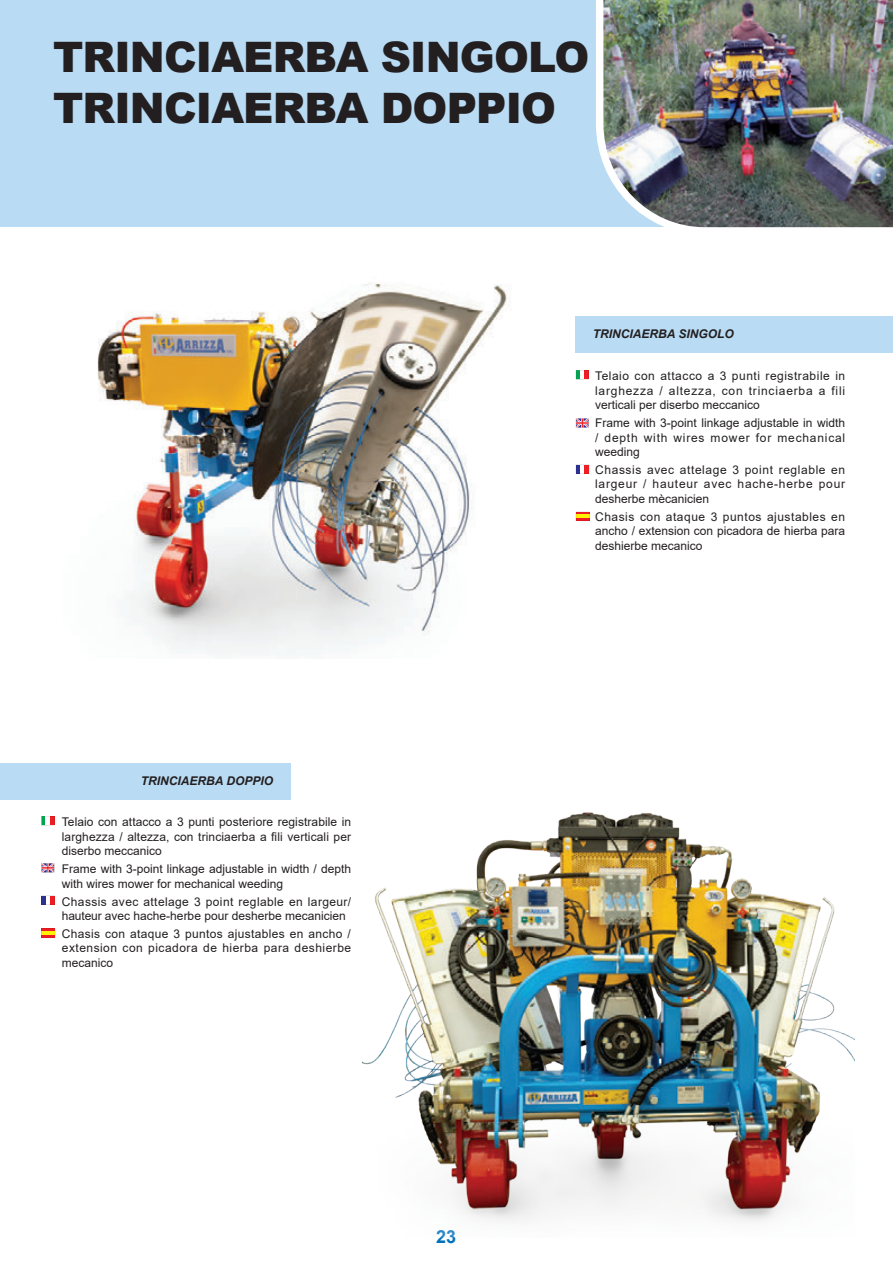
<style>
.page{position:relative;width:893px;height:1263px;background:#fff}
.page>*{position:absolute;margin:0;border:0;box-sizing:border-box;transform-origin:0 0}
.t1{font:900 42px "Arial";letter-spacing:-.02em;color:#231f20}
.t2{font:700 18px "Arial";color:#0072bc}
.t3{font:12px/14.4px "Arial";color:#231f20;text-align:justify}
.Nome_prodotto_dx{font:italic 700 12px "Arial";color:#231f20}
</style>
<div class="page">
<div style="left:0;top:0;width:893px;height:227px;background:#b9dbf3"></div>
<img style="left:363px;top:812px;width:492px;height:410px">
<img style="left:97px;top:284px;width:410px;height:370px">
<img style="left:596px;top:0;width:297px;height:228px">
<div style="left:576px;top:316px;width:317px;height:37px;background:#b9dbf3"></div>
<svg style="left:576px;top:370px;width:13px;height:9px"></svg>
<svg style="left:576px;top:418px;width:13px;height:9px"></svg>
<svg style="left:576px;top:465px;width:13px;height:9px"></svg>
<svg style="left:576px;top:512px;width:14px;height:9px"></svg>
<svg style="left:41px;top:816px;width:13px;height:9px"></svg>
<svg style="left:41px;top:863px;width:13px;height:9px"></svg>
<svg style="left:41px;top:895px;width:14px;height:10px"></svg>
<svg style="left:41px;top:929px;width:14px;height:9px"></svg>
<div style="left:0;top:763px;width:290px;height:37px;background:#b9dbf3"></div>
<p class="t1" style="left:53px;top:27px;width:538px">TRINCIAERBA SINGOLO</p>
<p class="t1" style="left:53px;top:77px;width:504px">TRINCIAERBA DOPPIO</p>
<p class="Nome_prodotto_dx" style="left:593px;top:326px;width:142px">TRINCIAERBA SINGOLO</p>
<p class="Nome_prodotto_dx" style="left:141px;top:772px;width:134px">TRINCIAERBA DOPPIO</p>
<p class="t3" style="left:62px;top:815px;width:291px">Telaio con attacco a 3 punti posteriore registrabile in larghezza / altezza, con trinciaerba a fili verticali per diserbo meccanico</p>
<p class="t3" style="left:62px;top:862px;width:291px">Frame with 3-point linkage adjustable in width / depth with wires mower for mechanical weeding</p>
<p class="t3" style="left:62px;top:894px;width:291px">Chassis avec attelage 3 point reglable en largeur/ hauteur avec hache-herbe pour desherbe mecanicien</p>
<p class="t3" style="left:62px;top:926px;width:291px">Chasis con ataque 3 puntos ajustables en ancho / extension con picadora de hierba para deshierbe mecanico</p>
<h2 class="t2" style="left:436px;top:1224px;width:22px">23</h2>
<p class="t3" style="left:595px;top:369px;width:251px">Telaio con attacco a 3 punti registrabile in larghezza / altezza, con trinciaerba a fili verticali per diserbo meccanico</p>
<p class="t3" style="left:595px;top:416px;width:252px">Frame with 3-point linkage adjustable in width / depth with wires mower for mechanical weeding</p>
<p class="t3" style="left:595px;top:462px;width:251px">Chassis avec attelage 3 point reglable en largeur / hauteur avec hache-herbe pour desherbe mècanicien</p>
<p class="t3" style="left:595px;top:509px;width:251px">Chasis con ataque 3 puntos ajustables en ancho / extension con picadora de hierba para deshierbe mecanico</p>
</div>
